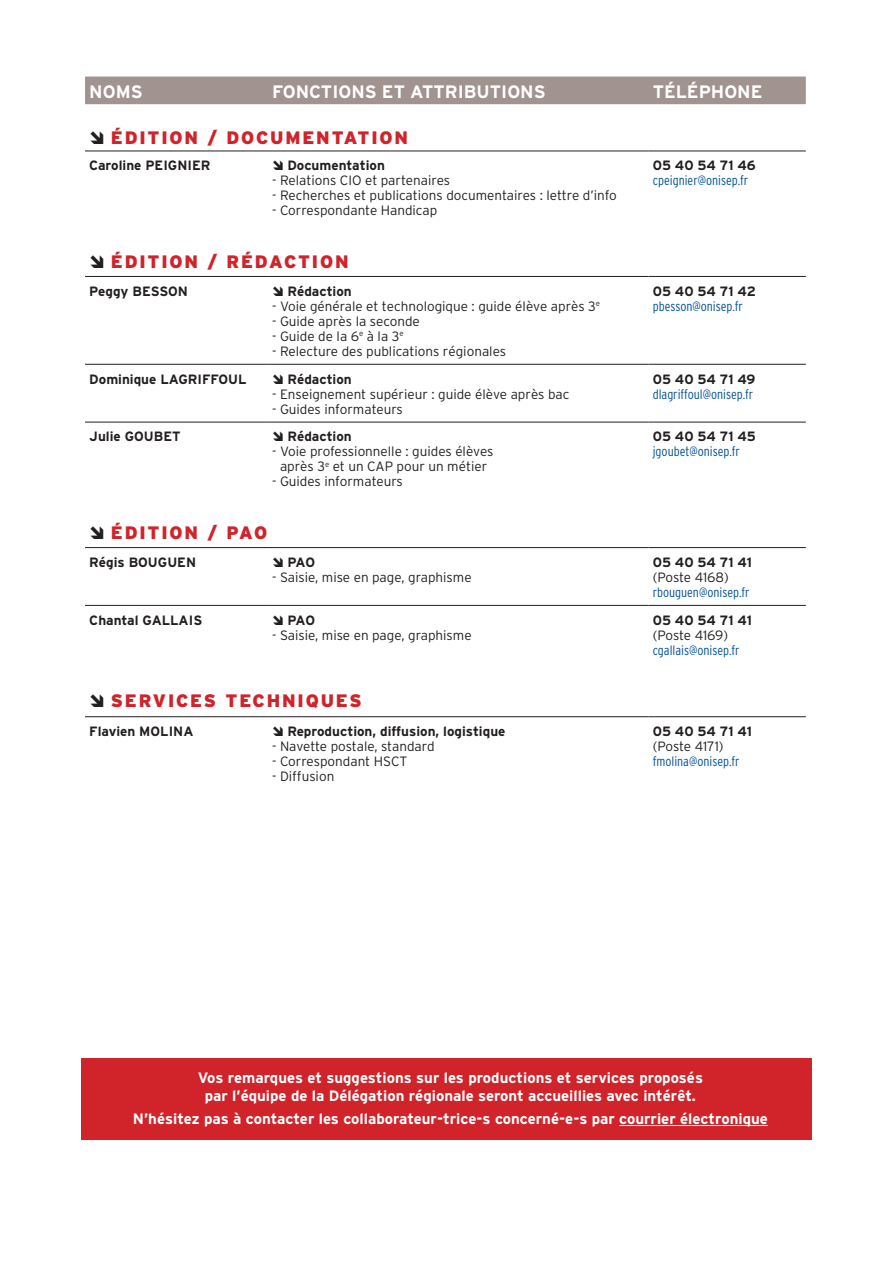
<style>
.page{position:relative;width:893px;height:1263px;background:#fff}
.page>*{position:absolute;margin:0;border:0;box-sizing:border-box;transform-origin:0 0}
.t1{font:900 18px "Interstate";letter-spacing:.1em;color:#d1232a}
.t2{font:700 18px "Interstate";color:#fff}
.t3{font:700 15px/18px "Interstate";color:#fff;text-align:center}
.t4{font:300 13.5px/15px "Interstate";color:#231f20;text-align:center}
.t5{font:700 13.5px "Interstate";color:#231f20}
.t6{font:300 condensed 13.5px "Interstate";color:#01519b}
</style>
<div class="page">
<div style="left:81px;top:1059px;width:731px;height:81px;background:#d1232a"></div>
<hr style="left:619px;top:1125px;width:149px;height:1px;background:#fff">
<div style="left:85px;top:77px;width:721px;height:27px;background:#a19390"></div>
<hr style="left:85px;top:151px;width:183px;height:1px;background:#231f20">
<hr style="left:268px;top:151px;width:380px;height:1px;background:#231f20">
<hr style="left:648px;top:151px;width:158px;height:1px;background:#231f20">
<hr style="left:85px;top:276px;width:183px;height:1px;background:#231f20">
<hr style="left:268px;top:276px;width:380px;height:1px;background:#231f20">
<hr style="left:648px;top:276px;width:158px;height:1px;background:#231f20">
<hr style="left:85px;top:364px;width:183px;height:1px;background:#231f20">
<hr style="left:268px;top:364px;width:380px;height:1px;background:#231f20">
<hr style="left:648px;top:364px;width:158px;height:1px;background:#231f20">
<hr style="left:85px;top:547px;width:183px;height:1px;background:#231f20">
<hr style="left:268px;top:547px;width:380px;height:1px;background:#231f20">
<hr style="left:648px;top:547px;width:158px;height:1px;background:#231f20">
<hr style="left:85px;top:605px;width:183px;height:1px;background:#231f20">
<hr style="left:268px;top:605px;width:380px;height:1px;background:#231f20">
<hr style="left:648px;top:605px;width:158px;height:1px;background:#231f20">
<hr style="left:85px;top:716px;width:183px;height:1px;background:#231f20">
<hr style="left:268px;top:716px;width:380px;height:1px;background:#231f20">
<hr style="left:648px;top:716px;width:158px;height:1px;background:#231f20">
<hr style="left:85px;top:422px;width:183px;height:1px;background:#231f20">
<hr style="left:268px;top:422px;width:380px;height:1px;background:#231f20">
<hr style="left:648px;top:422px;width:158px;height:1px;background:#231f20">
<h1 class="t2" style="left:89px;top:80px;width:55px">NOMS</h1>
<h1 class="t2" style="left:272px;top:80px;width:275px">FONCTIONS ET ATTRIBUTIONS</h1>
<h1 class="t2" style="left:653px;top:80px;width:85px">Téléphone</h1>
<h1 class="t1" style="left:111px;top:127px;width:130px">ÉDITION / DOC</h1>
<h1 class="t1" style="left:270px;top:127px;width:30px">UMENTATION</h1>
<p class="t5" style="left:89px;top:157px;width:123px">Caroline PEIGNIER</p>
<p class="t5" style="left:287px;top:157px;width:99px">Documentation</p>
<p class="t4" style="left:272px;top:173px;width:180px">- Relations CIO et partenaires</p>
<p class="t4" style="left:272px;top:188px;width:346px">- Recherches et publications documentaires : lettre d’info</p>
<p class="t4" style="left:272px;top:203px;width:167px">- Correspondante Handicap</p>
<p class="t5" style="left:653px;top:157px;width:105px">05 40 54 71 46</p>
<p class="t6" style="left:653px;top:172px;width:97px">cpeignier@onisep.fr</p>
<h1 class="t1" style="left:111px;top:251px;width:159px">ÉDITION / RÉDACTION</h1>
<p class="t5" style="left:89px;top:283px;width:100px">Peggy BESSON</p>
<p class="t5" style="left:287px;top:283px;width:66px">Rédaction</p>
<p class="t4" style="left:272px;top:298px;width:330px">- Voie générale et technologique : guide élève après 3<sup>e</sup></p>
<p class="t4" style="left:272px;top:313px;width:149px">- Guide après la seconde</p>
<p class="t4" style="left:272px;top:328px;width:133px">- Guide de la 6<sup>e</sup> à la 3<sup>e</sup></p>
<p class="t4" style="left:272px;top:343px;width:235px">- Relecture des publications régionales</p>
<p class="t5" style="left:89px;top:371px;width:157px">Dominique LAGRIFFOUL</p>
<p class="t5" style="left:287px;top:371px;width:66px">Rédaction</p>
<p class="t4" style="left:272px;top:386px;width:299px">- Enseignement supérieur : guide élève après bac</p>
<p class="t4" style="left:272px;top:401px;width:132px">- Guides informateurs</p>
<p class="t5" style="left:89px;top:428px;width:93px">Julie GOUBET</p>
<p class="t5" style="left:287px;top:428px;width:66px">Rédaction</p>
<p class="t4" style="left:272px;top:444px;width:223px">- Voie professionnelle : guides élèves après 3<sup>e</sup> et un CAP pour un métier</p>
<p class="t4" style="left:272px;top:474px;width:132px">- Guides informateurs</p>
<h1 class="t1" style="left:111px;top:522px;width:158px">ÉDITION / PAO</h1>
<p class="t5" style="left:89px;top:554px;width:108px">Régis BOUGUEN</p>
<p class="t5" style="left:287px;top:554px;width:29px">PAO</p>
<p class="t4" style="left:272px;top:569px;width:201px">- Saisie, mise en page, graphisme</p>
<p class="t5" style="left:89px;top:612px;width:114px">Chantal GALLAIS</p>
<p class="t5" style="left:287px;top:612px;width:29px">PAO</p>
<p class="t4" style="left:272px;top:627px;width:201px">- Saisie, mise en page, graphisme</p>
<h1 class="t1" style="left:111px;top:690px;width:252px">SERVICES TECHNIQUES</h1>
<p class="t5" style="left:89px;top:723px;width:106px">Flavien MOLINA</p>
<p class="t5" style="left:287px;top:723px;width:220px">Reproduction, diffusion, logistique</p>
<p class="t4" style="left:272px;top:739px;width:164px">- Navette postale, standard</p>
<p class="t4" style="left:272px;top:754px;width:137px">- Correspondant HSCT</p>
<p class="t4" style="left:272px;top:769px;width:64px">- Diffusion</p>
<p class="t5" style="left:653px;top:283px;width:105px">05 40 54 71 42</p>
<p class="t6" style="left:653px;top:298px;width:92px">pbesson@onisep.fr</p>
<p class="t5" style="left:653px;top:371px;width:104px">05 40 54 71 49</p>
<p class="t6" style="left:653px;top:386px;width:102px">dlagriffoul@onisep.fr</p>
<p class="t5" style="left:653px;top:428px;width:104px">05 40 54 71 45</p>
<p class="t6" style="left:653px;top:443px;width:89px">jgoubet@onisep.fr</p>
<p class="t5" style="left:653px;top:554px;width:101px">05 40 54 71 41</p>
<p class="t4" style="left:653px;top:569px;width:78px">(Poste 4168)</p>
<p class="t6" style="left:653px;top:584px;width:98px">rbouguen@onisep.fr</p>
<p class="t5" style="left:653px;top:612px;width:101px">05 40 54 71 41</p>
<p class="t4" style="left:653px;top:627px;width:77px">(Poste 4169)</p>
<p class="t6" style="left:653px;top:642px;width:88px">cgallais@onisep.fr</p>
<p class="t5" style="left:653px;top:723px;width:101px">05 40 54 71 41</p>
<p class="t4" style="left:653px;top:739px;width:72px">(Poste 4171)</p>
<p class="t6" style="left:653px;top:753px;width:88px">fmolina@onisep.fr</p>
<p class="t3" style="left:198px;top:1069px;width:507px">Vos remarques et suggestions sur les productions et services proposés par l’équipe de la Délégation régionale seront accueillies avec intérêt.</p>
<p class="t3" style="left:133px;top:1109px;width:637px">N’hésitez pas à contacter les collaborateur-trice-s concerné-e-s par courrier électronique</p>
</div>
